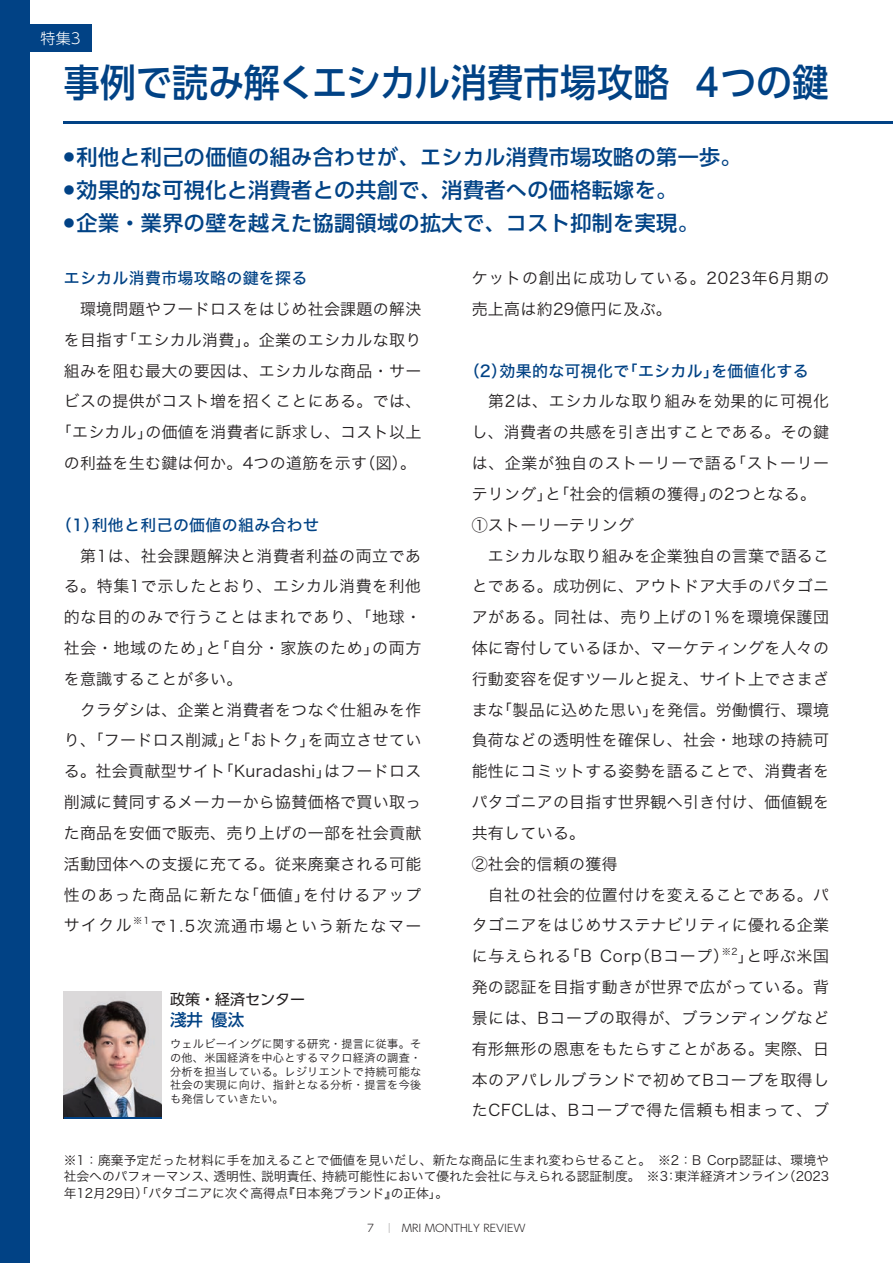
<style>
.page{position:relative;width:893px;height:1263px;background:#fff}
.page>*{position:absolute;margin:0;border:0;box-sizing:border-box;transform-origin:0 0}
.t1{font:500 38.25px "UD Shin Go Pro";letter-spacing:.005em;color:#014285;scale:.94 1}
.t2{font:500 21px "UD Shin Go Pro";letter-spacing:.02em;color:#014285}
.t3{font:500 16.5px "UD Shin Go Pro";color:#014285}
.t4{font:15.9px/30.8px "Hira Kaku Std W3";letter-spacing:.02em;color:#231f20}
.t5{font:15.9px "Hira Kaku Std W5";letter-spacing:.02em;color:#014285}
.t6{font:15.9px/30.8px "Hira Kaku Std W3";letter-spacing:.05em;color:#231f20}
.t7{font:15.9px "Hira Kaku Std W3";letter-spacing:.09em;color:#231f20}
.t8{font:15px "UD Shin Go Pro";color:#231f20}
.t9{font:300 15px "UD Shin Go Pro";color:#fff}
.t10{font:12.75px/16.5px "Hira Kaku Std W3";color:#231f20;text-align:justify}
.t11{font:11.1px/13.8px "Hira Kaku Std W3";letter-spacing:.025em;color:#231f20;text-align:justify}
.t12{font:300 10.5px "UD Shin Go Pro";color:#231f20}
.t13{font:9.3px "Hira Kaku Std W3";color:#231f20}
.s1{font-family:"Axis Std";font-weight:200}
</style>
<div class="page">
<hr style="left:64px;top:121px;width:829px;height:2px;background:#014285">
<div style="left:0;top:0;width:30px;height:1263px;background:#014285"></div>
<img style="left:64px;top:992px;width:98px;height:125px">
<div style="left:0;top:24px;width:91px;height:28px;background:#014285"></div>
<hr style="left:64px;top:1117px;width:98px;height:1px;background:#014285">
<p class="t9" style="left:41px;top:26px;width:42px">特集3</p>
<h1 class="t1" style="left:64px;top:52px;width:815px">事例で読み解くエシカル消費市場攻略４つの鍵</h1>
<h2 class="t2" style="left:64px;top:140px;width:679px"><sup>●</sup> 利他と利己の価値の組み合わせが、エシカル消費市場攻略の第一歩。</h2>
<h2 class="t2" style="left:64px;top:173px;width:615px"><sup>●</sup> 効果的な可視化と消費者との共創で、消費者への価格転嫁を。</h2>
<h2 class="t2" style="left:64px;top:206px;width:636px"><sup>●</sup> 企業・業界の壁を越えた協調領域の拡大で、コスト抑制を実現。</h2>
<p class="t5" style="left:64px;top:266px;width:245px">エシカル消費市場攻略の鍵を探る</p>
<p class="t4" style="left:56px;top:293px;width:367px;text-align:center">　環境問題やフードロスをはじめ社会課題の解決を目指す「エシカル消費」。企業のエシカルな取り組みを阻む最大の要因は、エシカルな商品・サービスの提供がコスト増を招くことにある。では、「エシカル」の価値を消費者に訴求し、コスト以上の利益を生む鍵は何か。4つの道筋を示す（図）。</p>
<p class="t6" style="left:472px;top:262px;width:359px">ケットの創出に成功している。2023年6月期の売上高は約29億円に及ぶ。</p>
<p class="t5" style="left:464px;top:358px;width:346px">（2）効果的な可視化で「エシカル」を価値化する</p>
<p class="t4" style="left:472px;top:386px;width:359px">　第2は、エシカルな取り組みを効果的に可視化し、消費者の共感を引き出すことである。その鍵は、企業が独自のストーリーで語る「ストーリーテリング」と「社会的信頼の獲得」の2つとなる。<br>①ストーリーテリング<br>　エシカルな取り組みを企業独自の言葉で語ることである。成功例に、アウトドア大手のパタゴニアがある。同社は、売り上げの1％を環境保護団体に寄付しているほか、マーケティングを人々の行動変容を促すツールと捉え、サイト上でさまざまな「製品に込めた思い」を発信。労働慣行、環境負荷などの透明性を確保し、社会・地球の持続可能性にコミットする姿勢を語ることで、消費者をパタゴニアの目指す世界観へ引き付け、価値観を共有している。<br>②社会的信頼の獲得<br>　自社の社会的位置付けを変えることである。パタゴニアをはじめサステナビリティに優れる企業に与えられる「B Corp（Bコープ）</p>
<p class="t5" style="left:56px;top:513px;width:265px">（1）利他と利己の価値の組み合わせ</p>
<p class="t4" style="left:64px;top:540px;width:359px">　第1は、社会課題解決と消費者利益の両立である。特集1で示したとおり、エシカル消費を利他的な目的のみで行うことはまれであり、「地球・社会・地域のため」と「自分・家族のため」の両方を意識することが多い。<br>　クラダシは、企業と消費者をつなぐ仕組みを作り、「フードロス削減」と「おトク」を両立させている。社会貢献型サイト「Kuradashi」はフードロス削減に賛同するメーカーから協賛価格で買い取った商品を安価で販売、売り上げの一部を社会貢献活動団体への支援に充てる。従来廃棄される可能性のあった商品に新たな「価値」を付けるアップサイクル</p>
<p class="t13" style="left:133px;top:913px;width:18px">※1</p>
<p class="t7" style="left:150px;top:913px;width:272px">で1.5次流通市場という新たなマー</p>
<p class="t13" style="left:722px;top:944px;width:17px">※2</p>
<p class="t4" style="left:472px;top:941px;width:359px;text-align:justify;text-indent:266px">」と呼ぶ米国発の認証を目指す動きが世界で広がっている。背景には、Bコープの取得が、ブランディングなど有形無形の恩恵をもたらすことがある。実際、日本のアパレルブランドで初めてBコープを取得したCFCLは、Bコープで得た信頼も相まって、ブ</p>
<p class="t10" style="left:64px;top:1151px;width:767px">※1：廃棄予定だった材料に手を加えることで価値を見いだし、新たな商品に生まれ変わらせること。　※2：B Corp認証は、環境や社会へのパフォーマンス、透明性、説明責任、持続可能性において優れた会社に与えられる認証制度。　※3：東洋経済オンライン（2023年12月29日）「パタゴニアに次ぐ高得点『日本発ブランド』の正体」。</p>
<p class="t8" style="left:170px;top:987px;width:136px">政策・経済センター</p>
<p class="t3" style="left:170px;top:1006px;width:76px">淺井 優汰</p>
<p class="t11" style="left:170px;top:1037px;width:253px">ウェルビーイングに関する研究・提言に従事。その他、米国経済を中心とするマクロ経済の調査・分析を担当している。レジリエントで持続可能な社会の実現に向け、指針となる分析・提言を今後も発信していきたい。</p>
<p class="t12" style="left:367px;top:1219px;width:160px">7 <span class="s1">｜</span> MRI MONTHLY REVIEW</p>
</div>
